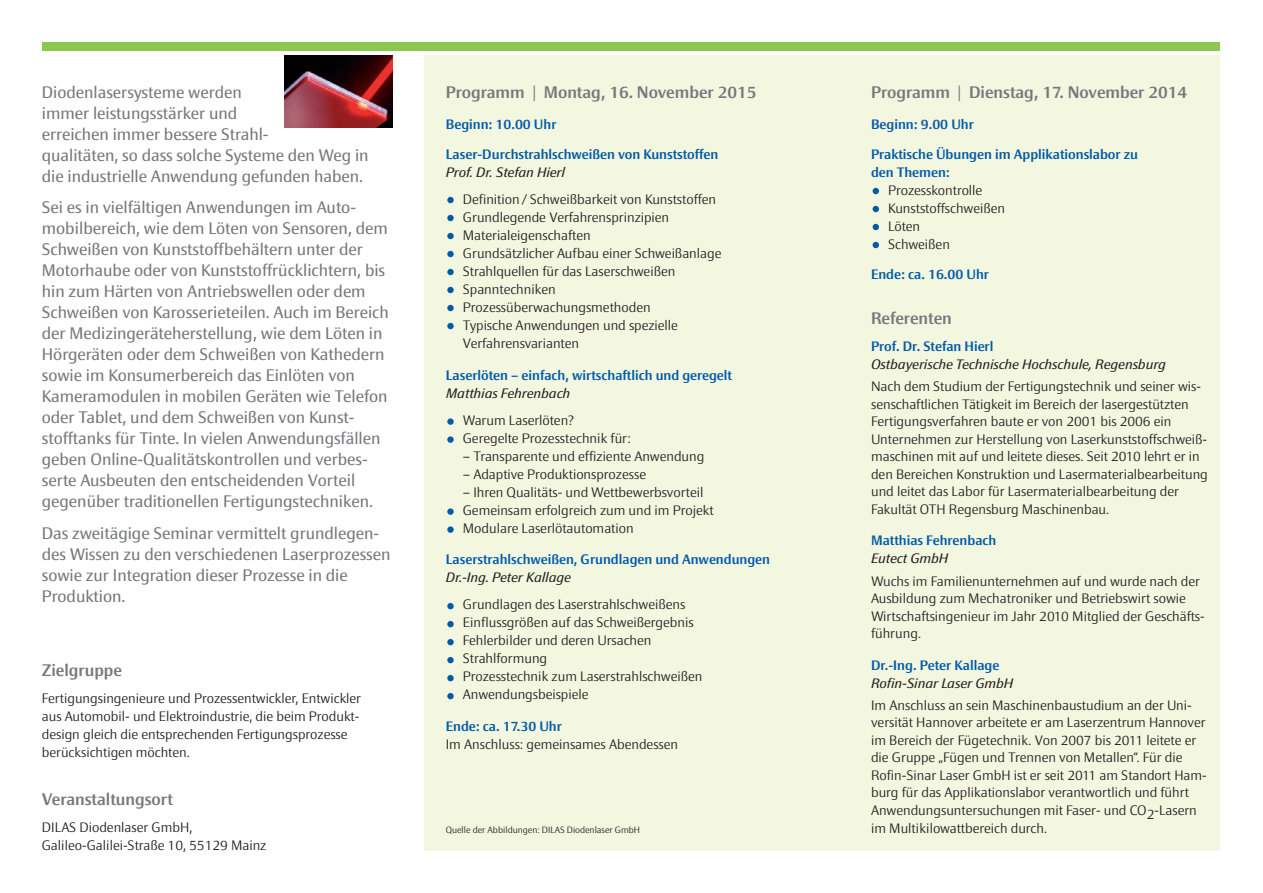
<style>
.page{position:relative;width:1263px;height:893px;background:#fff}
.page>*{position:absolute;margin:0;border:0;box-sizing:border-box;transform-origin:0 0}
.t1{font:16.5px/21px "Epoca Classic";color:#77787b}
.t2{font:500 16.5px "Epoca Classic";color:#77787b}
.t3{font:300 13.5px/18px "Epoca Classic";color:#231f20}
.t4{font:500 13.5px/18px "Epoca Classic";color:#005aaa}
.t5{font:italic 13.5px "Epoca Classic";color:#231f20}
.t6{font:300 9px "Epoca Classic";color:#231f20}
.s1{font-weight:300}
</style>
<div class="page">
<div style="left:425px;top:55px;width:795px;height:796px;background:#f3f7df"></div>
<div style="left:42px;top:43px;width:1178px;height:8px;background:#8ec750"></div>
<div style="left:447px;top:693px;width:7px;height:6px;background:#005aaa;border-radius:50%"></div>
<div style="left:447px;top:675px;width:7px;height:6px;background:#005aaa;border-radius:50%"></div>
<div style="left:447px;top:657px;width:7px;height:6px;background:#005aaa;border-radius:50%"></div>
<div style="left:447px;top:639px;width:7px;height:6px;background:#005aaa;border-radius:50%"></div>
<div style="left:447px;top:621px;width:7px;height:6px;background:#005aaa;border-radius:50%"></div>
<div style="left:447px;top:603px;width:7px;height:6px;background:#005aaa;border-radius:50%"></div>
<svg style="left:447px;top:526px;width:7px;height:7px"></svg>
<svg style="left:447px;top:508px;width:7px;height:7px"></svg>
<svg style="left:447px;top:436px;width:7px;height:7px"></svg>
<svg style="left:447px;top:418px;width:7px;height:7px"></svg>
<div style="left:447px;top:323px;width:7px;height:6px;background:#005aaa;border-radius:50%"></div>
<div style="left:447px;top:305px;width:7px;height:6px;background:#005aaa;border-radius:50%"></div>
<div style="left:447px;top:287px;width:7px;height:6px;background:#005aaa;border-radius:50%"></div>
<div style="left:447px;top:269px;width:7px;height:6px;background:#005aaa;border-radius:50%"></div>
<div style="left:447px;top:251px;width:7px;height:6px;background:#005aaa;border-radius:50%"></div>
<div style="left:447px;top:233px;width:7px;height:6px;background:#005aaa;border-radius:50%"></div>
<div style="left:447px;top:215px;width:7px;height:6px;background:#005aaa;border-radius:50%"></div>
<div style="left:447px;top:197px;width:7px;height:6px;background:#005aaa;border-radius:50%"></div>
<svg style="left:873px;top:242px;width:6px;height:6px"></svg>
<svg style="left:873px;top:224px;width:6px;height:6px"></svg>
<svg style="left:873px;top:206px;width:6px;height:6px"></svg>
<svg style="left:873px;top:188px;width:6px;height:6px"></svg>
<img style="left:284px;top:55px;width:109px;height:73px">
<p class="t1" style="left:42px;top:83px;width:328px">Diodenlasersysteme werden<br>immer leistungsstärker und<br>erreichen immer bessere Strahl-<br>qualitäten, so dass solche Systeme den Weg in die industrielle Anwendung gefunden haben.</p>
<p class="t1" style="left:42px;top:199px;width:349px">Sei es in vielfältigen Anwendungen im Auto&shy;mobilbereich, wie dem Löten von Sensoren, dem Schweißen von Kunststoffbehältern unter der Motorhaube oder von Kunststoffrücklichtern, bis hin zum Härten von Antriebswellen oder dem Schweißen von Karosserieteilen. Auch im Bereich der Medizingeräteherstellung, wie dem Löten in Hörgeräten oder dem Schweißen von Kathedern sowie im Konsumerbereich das Einlöten von Kameramodulen in mobilen Geräten wie Telefon oder Tablet, und dem Schweißen von Kunst&shy;stofftanks für Tinte. In vielen Anwendungsfällen geben Online-Qualitätskontrollen und verbes&shy;serte Ausbeuten den entscheidenden Vorteil gegenüber traditionellen Fertigungstechniken.</p>
<p class="t1" style="left:42px;top:524px;width:350px">Das zweitägige Seminar vermittelt grundlegen&shy;des Wissen zu den verschiedenen Laserprozessen sowie zur Integration dieser Prozesse in die Produktion.</p>
<p class="t2" style="left:42px;top:664px;width:82px">Zielgruppe</p>
<p class="t3" style="left:42px;top:691px;width:321px">Fertigungsingenieure und Prozessentwickler, Entwickler aus Automobil- und Elektroindustrie, die beim Produkt&shy;design gleich die entsprechenden Fertigungsprozesse berücksichtigen möchten.</p>
<p class="t2" style="left:42px;top:793px;width:132px">Veranstaltungsort</p>
<p class="t3" style="left:42px;top:820px;width:226px">DILAS Diodenlaser GmbH,<br>Galileo-Galilei-Straße 10, 55129 Mainz</p>
<p class="t2" style="left:446px;top:86px;width:312px">Programm <span class="s1">|</span> Montag, 16. November 2015</p>
<p class="t4" style="left:446px;top:117px;width:112px">Beginn: 10.00 Uhr</p>
<p class="t4" style="left:446px;top:147px;width:274px">Laser-Durchstrahlschweißen von Kunststoffen</p>
<p class="t5" style="left:446px;top:168px;width:121px">Prof. Dr. Stefan Hierl</p>
<p class="t3" style="left:463px;top:192px;width:260px">Definition / Schweißbarkeit von Kunststoffen Grundlegende Verfahrensprinzipien Materialeigenschaften<br>Grundsätzlicher Aufbau einer Schweißanlage Strahlquellen für das Laserschweißen Spanntechniken Prozessüberwachungsmethoden<br>Typische Anwendungen und spezielle Verfahrensvarianten</p>
<p class="t4" style="left:446px;top:368px;width:288px">Laserlöten – einfach, wirtschaftlich und geregelt</p>
<p class="t5" style="left:446px;top:388px;width:126px">Matthias Fehrenbach</p>
<p class="t3" style="left:463px;top:413px;width:169px">Warum Laserlöten?<br>Geregelte Prozesstechnik für:</p>
<p class="t3" style="left:463px;top:449px;width:243px">– Transparente und effiziente Anwendung</p>
<p class="t3" style="left:463px;top:467px;width:185px">– Adaptive Produktionsprozesse</p>
<p class="t3" style="left:463px;top:485px;width:252px">– Ihren Qualitäts- und Wettbewerbsvorteil<br>Gemeinsam erfolgreich zum und im Projekt<br>Modulare Laserlötautomation</p>
<p class="t4" style="left:446px;top:552px;width:326px">Laserstrahlschweißen, Grundlagen und Anwendungen</p>
<p class="t5" style="left:446px;top:573px;width:127px">Dr.-Ing. Peter Kallage</p>
<p class="t3" style="left:463px;top:597px;width:241px">Grundlagen des Laserstrahlschweißens<br>Einflussgrößen auf das Schweißergebnis<br>Fehlerbilder und deren Ursachen<br>Strahlformung<br>Prozesstechnik zum Laserstrahlschweißen<br>Anwendungsbeispiele</p>
<p class="t4" style="left:446px;top:719px;width:118px">Ende: ca. 17.30 Uhr</p>
<p class="t3" style="left:446px;top:737px;width:234px">Im Anschluss: gemeinsames Abendessen</p>
<p class="t2" style="left:871px;top:86px;width:317px">Programm <span class="s1">|</span> Dienstag, 17. November 2014</p>
<p class="t4" style="left:871px;top:117px;width:104px">Beginn: 9.00 Uhr</p>
<p class="t4" style="left:871px;top:147px;width:268px">Praktische Übungen im Applikationslabor zu den Themen:</p>
<p class="t3" style="left:888px;top:183px;width:118px">Prozesskontrolle<br>Kunststoffschweißen<br>Löten<br>Schweißen</p>
<p class="t4" style="left:871px;top:267px;width:120px">Ende: ca. 16.00 Uhr</p>
<p class="t2" style="left:871px;top:312px;width:82px">Referenten</p>
<p class="t4" style="left:871px;top:339px;width:124px">Prof. Dr. Stefan Hierl</p>
<p class="t5" style="left:871px;top:359px;width:296px">Ostbayerische Technische Hochschule, Regensburg</p>
<p class="t3" style="left:871px;top:379px;width:338px;line-height:17.5px">Nach dem Studium der Fertigungstechnik und seiner wis&shy;senschaftlichen Tätigkeit im Bereich der lasergestützten Fertigungsverfahren baute er von 2001 bis 2006 ein Unternehmen zur Herstellung von Laserkunststoffschweiß&shy;maschinen mit auf und leitete dieses. Seit 2010 lehrt er in den Bereichen Konstruktion und Lasermaterialbearbeitung und leitet das Labor für Lasermaterialbearbeitung der Fakultät OTH Regensburg Maschinenbau.</p>
<p class="t4" style="left:871px;top:533px;width:127px">Matthias Fehrenbach</p>
<p class="t5" style="left:871px;top:554px;width:79px">Eutect GmbH</p>
<p class="t3" style="left:871px;top:573px;width:335px;line-height:17.5px">Wuchs im Familienunternehmen auf und wurde nach der Ausbildung zum Mechatroniker und Betriebswirt sowie Wirtschaftsingenieur im Jahr 2010 Mitglied der Geschäfts&shy;führung.</p>
<p class="t4" style="left:871px;top:657px;width:130px">Dr.-Ing. Peter Kallage</p>
<p class="t5" style="left:871px;top:678px;width:144px">Rofin-Sinar Laser GmbH</p>
<p class="t3" style="left:871px;top:698px;width:337px;line-height:17.5px">Im Anschluss an sein Maschinenbaustudium an der Uni&shy;versität Hannover arbeitete er am Laserzentrum Hannover im Bereich der Fügetechnik. Von 2007 bis 2011 leitete er die Gruppe „Fügen und Trennen von Metallen“. Für die Rofin-Sinar Laser GmbH ist er seit 2011 am Standort Ham&shy;burg für das Applikationslabor verantwortlich und führt Anwendungsuntersuchungen mit Faser- und CO2-Lasern</p>
<p class="t6" style="left:446px;top:826px;width:196px">Quelle der Abbildungen: DILAS Diodenlaser GmbH</p>
<p class="t3" style="left:871px;top:820px;width:177px">im Multikilowattbereich durch.</p>
</div>
